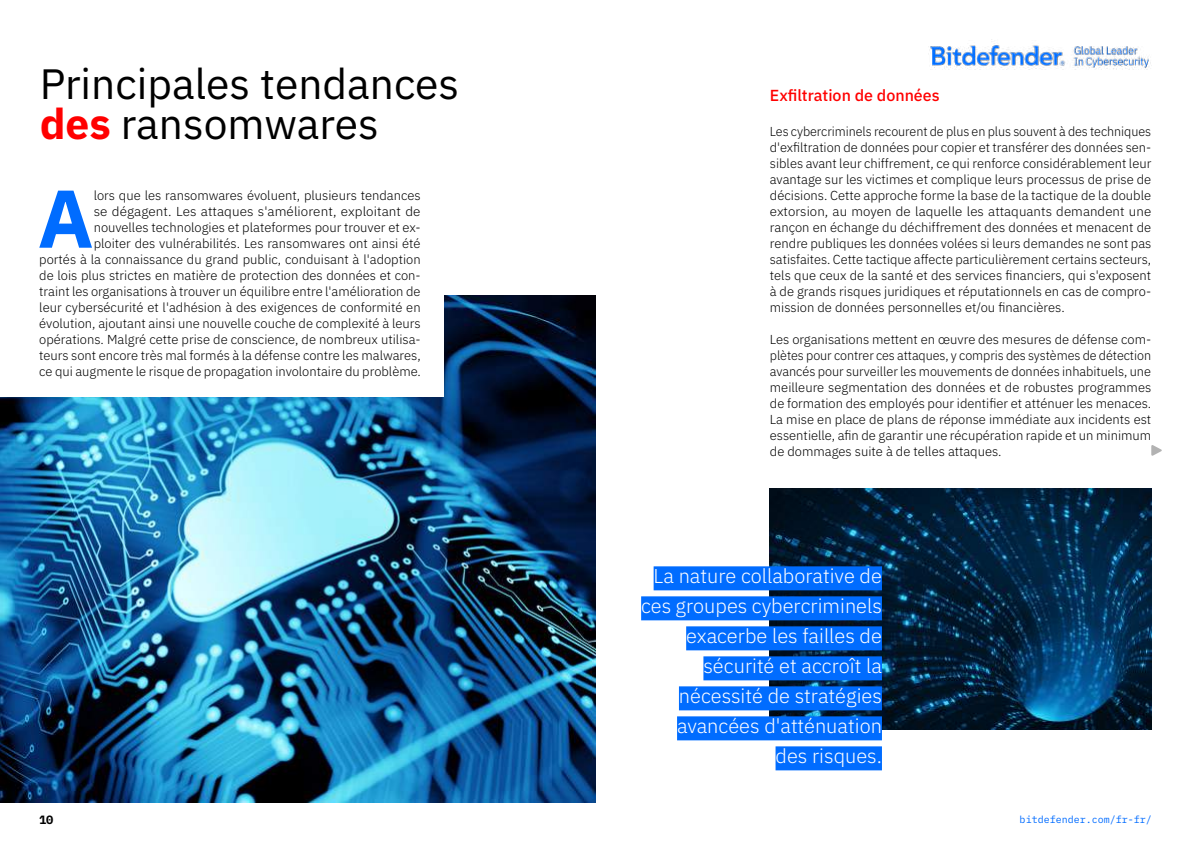
<style>
.page{position:relative;width:1191px;height:842px;background:#fff}
.page>*{position:absolute;margin:0;border:0;box-sizing:border-box;transform-origin:0 0}
.t1{font:700 81.8px "IBM Plex Sans";color:#006cff}
.t2{font:42.5px/39.9px "IBM Plex Sans";color:#000}
.t3{font:300 20px/30px "IBM Plex Sans";color:#fff;text-align:right}
.t4{font:500 16px "IBM Plex Sans";color:#f00}
.t5{font:300 13px/16px "IBM Plex Sans";color:#000;text-align:justify}
.t6{font:700 12px "IBM Plex Mono";color:#000}
.t7{font:10px "IBM Plex Mono";color:#006cff}
.s1{font-weight:700;color:#f00}
</style>
<div class="page">
<img style="left:929px;top:43px;width:222px;height:26px">
<img style="left:0;top:296px;width:595px;height:506px">
<div style="left:0;top:267px;width:444px;height:130px;background:#fff"></div>
<img style="left:770px;top:488px;width:381px;height:241px">
<div style="left:653px;top:566px;width:229px;height:24px;background:#006cff"></div>
<div style="left:641px;top:596px;width:241px;height:24px;background:#006cff"></div>
<div style="left:686px;top:626px;width:196px;height:24px;background:#006cff"></div>
<div style="left:703px;top:656px;width:179px;height:24px;background:#006cff"></div>
<div style="left:679px;top:686px;width:203px;height:24px;background:#006cff"></div>
<div style="left:677px;top:716px;width:205px;height:24px;background:#006cff"></div>
<div style="left:775px;top:746px;width:107px;height:24px;background:#006cff"></div>
<svg style="left:1151px;top:445px;width:11px;height:11px"></svg>
<h2 class="t2" style="left:40px;top:61px;width:421px">Principales tendances <span class="s1">des</span> ransomwares</h2>
<p class="t5" style="left:39px;top:186px;width:383px;text-align:right">lors que les ransomwares évoluent, plusieurs tendances<br>se dégagent. Les attaques s'améliorent, exploitant de nouvelles technologies et plateformes pour trouver et ex-<br>ploiter des vulnérabilités. Les ransomwares ont ainsi été<br>portés à la connaissance du grand public, conduisant à l'adoption de lois plus strictes en matière de protection des données et con&shy;traint les organisations à trouver un équilibre entre l'amélioration de leur cybersécurité et l'adhésion à des exigences de conformité en évolution, ajoutant ainsi une nouvelle couche de complexité à leurs opérations. Malgré cette prise de conscience, de nombreux utilisa&shy;teurs sont encore très mal formés à la défense contre les malwares, ce qui augmente le risque de propagation involontaire du problème.</p>
<h1 class="t1" style="left:38px;top:154px;width:58px">A</h1>
<p class="t4" style="left:770px;top:83px;width:171px">Exfiltration de données</p>
<p class="t5" style="left:770px;top:122px;width:383px">Les cybercriminels recourent de plus en plus souvent à des techniques d'exfiltration de données pour copier et transférer des données sen&shy;sibles avant leur chiffrement, ce qui renforce considérablement leur avantage sur les victimes et complique leurs processus de prise de décisions. Cette approche forme la base de la tactique de la double extorsion, au moyen de laquelle les attaquants demandent une rançon en échange du déchiffrement des données et menacent de rendre publiques les données volées si leurs demandes ne sont pas satisfaites. Cette tactique affecte particulièrement certains secteurs, tels que ceux de la santé et des services financiers, qui s'exposent à de grands risques juridiques et réputationnels en cas de compro&shy;mission de données personnelles et/ou financières.</p>
<p class="t5" style="left:770px;top:330px;width:383px">Les organisations mettent en œuvre des mesures de défense com&shy;plètes pour contrer ces attaques, y compris des systèmes de détection avancés pour surveiller les mouvements de données inhabituels, une meilleure segmentation des données et de robustes programmes de formation des employés pour identifier et atténuer les menaces.<br>La mise en place de plans de réponse immédiate aux incidents est essentielle, afin de garantir une récupération rapide et un minimum de dommages suite à de telles attaques.</p>
<h3 class="t3" style="left:641px;top:560px;width:242px">La nature collaborative de ces groupes cybercriminels exacerbe les failles de sécurité et accroît la nécessité de stratégies avancées d'atténuation des risques.</h3>
<p class="t6" style="left:39px;top:810px;width:16px">10</p>
<p class="t7" style="left:1019px;top:812px;width:133px">bitdefender.com/fr-fr/</p>
</div>
